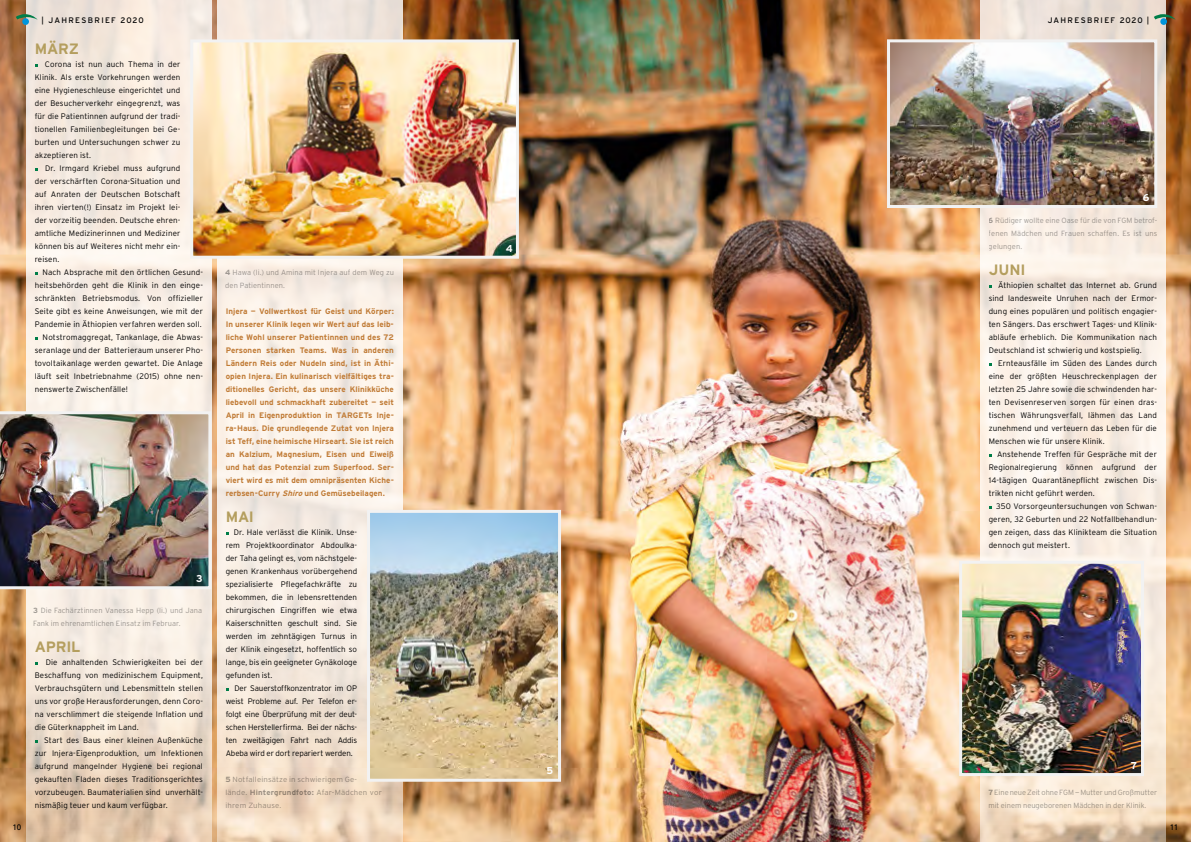
<style>
.page{position:relative;width:1191px;height:842px;background:#fff}
.page>*{position:absolute;margin:0;border:0;box-sizing:border-box;transform-origin:0 0}
.t1{font:700 15px "Interstate";letter-spacing:-.01em;color:#b49e5e}
.t2{font:700 10px "Interstate";color:#fff}
.t3{font:300 8px/13px "Interstate";letter-spacing:.015em;color:#000;text-align:justify}
.t4{font:700 8px/13px "Interstate";letter-spacing:.005em;color:#c17c37;text-align:justify}
.t5{font:8px "Interstate";letter-spacing:.16em;color:#000}
.t6{font:8px "Frutiger";color:#000}
.t7{font:300 7.5px/13px "Interstate";letter-spacing:.005em;color:#a1a1a1}
.t8{font:300 7.5px/13px "Interstate";letter-spacing:.005em;color:#a1a1a1;scale:1.05 1}
.s1{font-weight:700}
.s2{font-style:italic}
</style>
<div class="page">
<img style="left:0;top:0;width:1191px;height:842px">
<svg style="left:26px;top:0;width:185px;height:842px;background:#f2e6d9"></svg>
<svg style="left:217px;top:0;width:185px;height:842px;background:#f5e9dd"></svg>
<svg style="left:980px;top:0;width:185px;height:842px;background:#f5e9de"></svg>
<img style="left:963px;top:565px;width:177px;height:207px">
<div style="left:959px;top:561px;width:185px;height:215px;border:3px solid #f2f2f2"></div>
<img style="left:891px;top:43px;width:262px;height:161px">
<div style="left:887px;top:39px;width:270px;height:169px;border:3px solid #f2f2f2"></div>
<img style="left:0;top:411px;width:211px;height:178px">
<img style="left:194px;top:43px;width:321px;height:212px">
<div style="left:190px;top:39px;width:329px;height:220px;border:3px solid #f2f2f2"></div>
<img style="left:371px;top:514px;width:186px;height:264px">
<div style="left:367px;top:510px;width:194px;height:272px;border:3px solid #f2f2f2"></div>
<svg style="left:16px;top:14px;width:22px;height:6px"></svg>
<div style="left:22px;top:18px;width:7px;height:7px;background:#0095db;border-radius:50%"></div>
<svg style="left:1153px;top:14px;width:22px;height:6px"></svg>
<div style="left:1160px;top:18px;width:7px;height:7px;background:#0095db;border-radius:50%"></div>
<p class="t5" style="left:42px;top:15px;width:104px">| JAHRESBRIEF 2020</p>
<h1 class="t1" style="left:35px;top:41px;width:46px">MÄRZ</h1>
<p class="t3" style="left:35px;top:58px;width:147px;text-indent:10px">Corona ist nun auch Thema in der Klinik. Als erste Vorkehrungen werden eine Hygieneschleuse eingerichtet und der Besucherverkehr eingegrenzt, was für die Patientinnen aufgrund der tradi&shy;tionellen Familienbegleitungen bei Ge&shy;burten und Untersuchungen schwer zu akzeptieren ist.</p>
<p class="t3" style="left:35px;top:162px;width:147px;text-indent:10px">Dr. Irmgard Kriebel muss aufgrund der verschärften Corona-Situation und auf Anraten der Deutschen Botschaft ihren vierten(!) Einsatz im Projekt lei&shy;der vorzeitig beenden. Deutsche ehren&shy;amtliche Medizinerinnen und Mediziner können bis auf Weiteres nicht mehr ein&shy;reisen.</p>
<p class="t3" style="left:43px;top:266px;width:162px">Nach Absprache mit den örtlichen Gesund-</p>
<p class="t3" style="left:35px;top:279px;width:170px">heitsbehörden geht die Klinik in den einge-</p>
<p class="t3" style="left:35px;top:292px;width:170px">schränkten Betriebsmodus. Von offizieller</p>
<p class="t3" style="left:35px;top:305px;width:170px">Seite gibt es keine Anweisungen, wie mit der</p>
<p class="t3" style="left:35px;top:318px;width:169px">Pandemie in Äthiopien verfahren werden soll.</p>
<p class="t3" style="left:43px;top:331px;width:162px">Notstromaggregat, Tankanlage, die Abwas-</p>
<p class="t3" style="left:35px;top:344px;width:170px">seranlage und der Batterieraum unserer Pho-</p>
<p class="t3" style="left:35px;top:357px;width:170px">tovoltaikanlage werden gewartet. Die Anlage</p>
<p class="t3" style="left:35px;top:370px;width:170px">läuft seit Inbetriebnahme (2015) ohne nen-</p>
<p class="t3" style="left:35px;top:383px;width:95px">nenswerte Zwischenfälle!</p>
<p class="t6" style="left:13px;top:822px;width:10px">10</p>
<p class="t2" style="left:196px;top:573px;width:8px">3</p>
<p class="t7" style="left:33px;top:604px;width:170px"><span class="s1">3</span> Die Fachärztinnen Vanessa Hepp (li.) und Jana<br>Fank im ehrenamtlichen Einsatz im Februar.</p>
<h1 class="t1" style="left:35px;top:639px;width:47px">APRIL</h1>
<p class="t3" style="left:35px;top:656px;width:170px;text-indent:11px">Die anhaltenden Schwierigkeiten bei der Beschaffung von medizinischem Equipment, Verbrauchsgütern und Lebensmitteln stellen uns vor große Herausforderungen, denn Coro&shy;na verschlimmert die steigende Inflation und die Güterknappheit im Land.</p>
<p class="t3" style="left:35px;top:734px;width:170px;text-indent:10px">Start des Baus einer kleinen Außenküche zur Injera-Eigenproduktion, um Infektionen aufgrund mangelnder Hygiene bei regional gekauften Fladen dieses Traditionsgerichtes vorzubeugen. Baumaterialien sind unverhält&shy;nismäßig teuer und kaum verfügbar.</p>
<p class="t7" style="left:225px;top:266px;width:170px"><span class="s1">4</span> Hawa (li.) und Amina mit Injera auf dem Weg zu den Patientinnen.</p>
<p class="t4" style="left:226px;top:305px;width:170px">Injera — Vollwertkost für Geist und Körper:<br>In unserer Klinik legen wir Wert auf das leib&shy;liche Wohl unserer Patientinnen und des 72<br>Personen starken Teams. Was in anderen Ländern Reis oder Nudeln sind, ist in Äthi&shy;opien Injera. Ein kulinarisch vielfältiges tra&shy;ditionelles Gericht, das unsere Klinikküche liebevoll und schmackhaft zubereitet — seit April in Eigenproduktion in TARGETs Inje&shy;ra-Haus. Die grundlegende Zutat von Injera ist Teff, eine heimische Hirseart. Sie ist reich an Kalzium, Magnesium, Eisen und Eiweiß und hat das Potenzial zum Superfood. Ser&shy;viert wird es mit dem omnipräsenten Kiche&shy;rerbsen-Curry <span class="s2">Shiro</span>und Gemüsebeilagen.</p>
<h1 class="t1" style="left:226px;top:509px;width:30px">MAI</h1>
<p class="t3" style="left:226px;top:526px;width:133px;text-indent:8px">Dr. Hale verlässt die Klinik. Unse&shy;rem Projektkoordinator Abdoulka&shy;der Taha gelingt es, vom nächstgele&shy;genen Krankenhaus vorübergehend spezialisierte Pflegefachkräfte zu bekommen, die in lebensrettenden chirurgischen Eingriffen wie etwa Kaiserschnitten geschult sind. Sie werden im zehntägigen Turnus in der Klinik eingesetzt, hoffentlich so lange, bis ein geeigneter Gynäkologe gefunden ist.</p>
<p class="t3" style="left:226px;top:682px;width:133px;text-indent:9px">Der Sauerstoffkonzentrator im OP weist Probleme auf. Per Telefon er&shy;folgt eine Überprüfung mit der deut&shy;schen Herstellerfirma. Bei der nächs&shy;ten zweitägigen Fahrt nach Addis Abeba wird er dort repariert werden.</p>
<p class="t8" style="left:225px;top:773px;width:150px"><span class="s1">5</span> Notfalleinsätze in schwierigem Ge-<br>lände. <span class="s1">Hintergrundfoto:</span> Afar-Mädchen vor ihrem Zuhause.</p>
<p class="t2" style="left:506px;top:243px;width:8px">4</p>
<p class="t2" style="left:546px;top:765px;width:8px">5</p>
<p class="t5" style="left:1047px;top:15px;width:103px">JAHRESBRIEF 2020 |</p>
<p class="t2" style="left:1142px;top:192px;width:8px">6</p>
<p class="t7" style="left:988px;top:214px;width:170px;text-align:justify"><span class="s1">6</span> Rüdiger wollte eine Oase für die von FGM betrof&shy;fenen Mädchen und Frauen schaffen. Es ist uns gelungen.</p>
<h1 class="t1" style="left:988px;top:262px;width:38px">JUNI</h1>
<p class="t3" style="left:988px;top:279px;width:170px;text-indent:9px">Äthiopien schaltet das Internet ab. Grund sind landesweite Unruhen nach der Ermor&shy;dung eines populären und politisch engagier&shy;ten Sängers. Das erschwert Tages- und Klinik&shy;abläufe erheblich. Die Kommunikation nach Deutschland ist schwierig und kostspielig.</p>
<p class="t3" style="left:988px;top:357px;width:170px;text-indent:9px">Ernteausfälle im Süden des Landes durch eine der größten Heuschreckenplagen der letzten 25 Jahre sowie die schwindenden har&shy;ten Devisenreserven sorgen für einen dras&shy;tischen Währungsverfall, lähmen das Land zunehmend und verteuern das Leben für die Menschen wie für unsere Klinik.</p>
<p class="t3" style="left:988px;top:448px;width:170px;text-indent:8px">Anstehende Treffen für Gespräche mit der Regionalregierung können aufgrund der 14-tägigen Quarantänepflicht zwischen Dis&shy;trikten nicht geführt werden.</p>
<p class="t3" style="left:988px;top:500px;width:170px;text-indent:7px">350 Vorsorgeuntersuchungen von Schwan&shy;geren, 32 Geburten und 22 Notfallbehandlun&shy;gen zeigen, dass das Klinikteam die Situation dennoch gut meistert.</p>
<p class="t2" style="left:1130px;top:760px;width:8px">7</p>
<p class="t7" style="left:988px;top:786px;width:170px"><span class="s1">7</span> Eine neue Zeit ohne FGM — Mutter und Großmutter mit einem neugeborenen Mädchen in der Klinik.</p>
<p class="t6" style="left:1169px;top:822px;width:10px">11</p>
</div>
